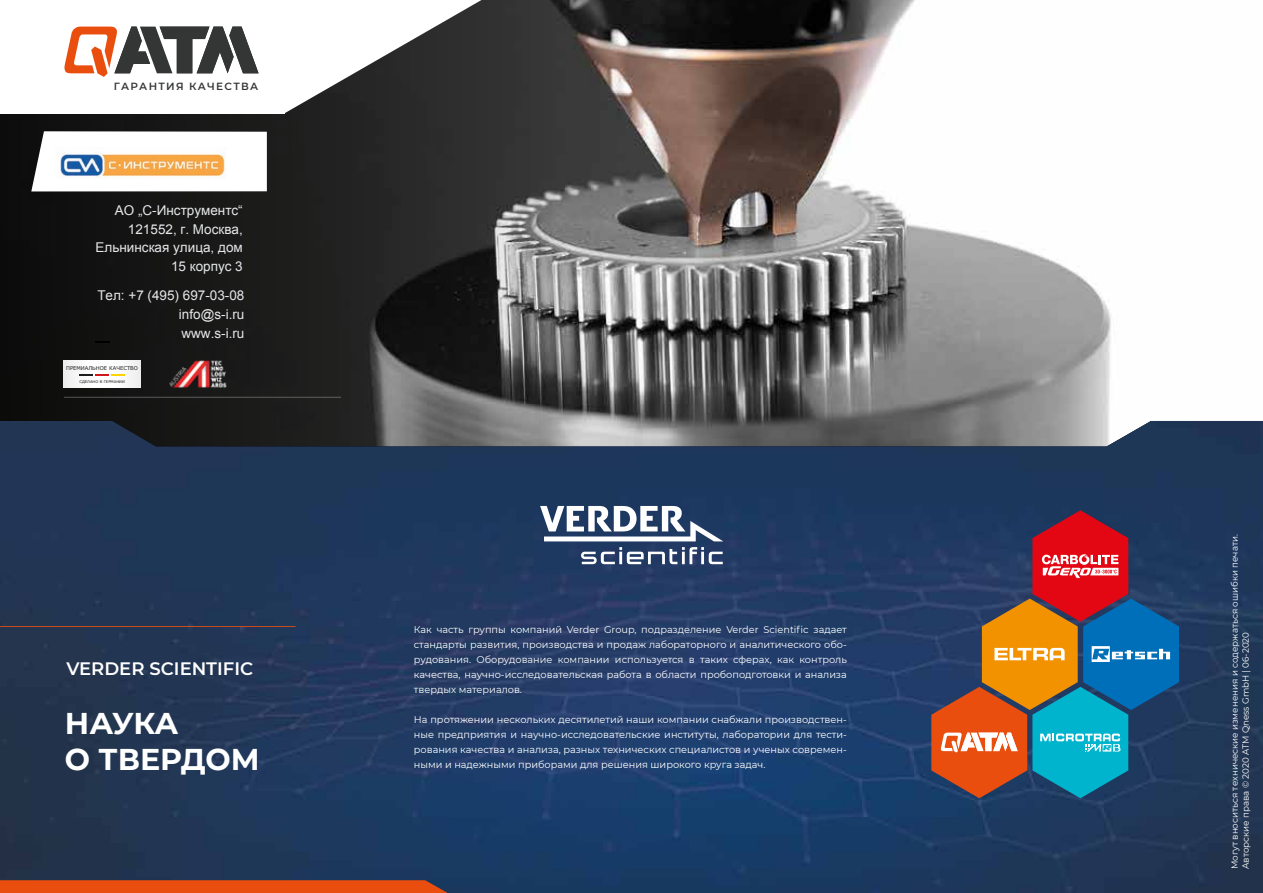
<style>
.page{position:relative;width:1263px;height:893px;background:#fff}
.page>*{position:absolute;margin:0;border:0;box-sizing:border-box;transform-origin:0 0}
.t1{font:700 30px/36px "Montserrat";color:#fff}
.t2{font:600 18px "Montserrat";color:#fff}
.t3{font:13.5px/18.6px "Arial";color:#e6e7e9;text-align:right}
.t4{font:600 10.35px "Montserrat";letter-spacing:.125em;color:#343636}
.t5{font:9.75px/15px "Montserrat";color:#fff;text-align:justify}
.t6{font:9px/11.2px "Montserrat";color:#fff}
.t7{font:5.25px "Verdana";color:#1d1f1d}
.t8{font:3.75px "Verdana";letter-spacing:.01em;color:#1d1f1d}
</style>
<div class="page">
<img style="left:552px;top:0;width:559px;height:421px">
<svg style="left:0;top:0;width:552px;height:421px;background:#272727"></svg>
<img style="left:0;top:421px;width:1263px;height:472px">
<div style="left:0;top:0;width:285px;height:113px;background:#fff"></div>
<svg style="left:65px;top:0;width:416px;height:113px"></svg>
<svg style="left:0;top:626px;width:296px;height:1px"></svg>
<svg style="left:540px;top:506px;width:183px;height:35px"></svg>
<svg style="left:581px;top:547px;width:142px;height:17px"></svg>
<svg style="left:0;top:880px;width:448px;height:13px;background:#df4c12"></svg>
<svg style="left:931px;top:510px;width:248px;height:288px;background:#615b63"></svg>
<hr style="left:64px;top:397px;width:277px;height:1px;background:#fff">
<img style="left:168px;top:357px;width:60px;height:34px">
<div style="left:102px;top:361px;width:38px;height:26px;background:#fbfafa"></div>
<div style="left:64px;top:361px;width:38px;height:26px;background:#faf9f9"></div>
<svg style="left:79px;top:374px;width:46px;height:1px"></svg>
<svg style="left:95px;top:341px;width:15px;height:2px"></svg>
<svg style="left:31px;top:131px;width:236px;height:60px"></svg>
<img style="left:55px;top:148px;width:175px;height:32px">
<p class="t4" style="left:114px;top:79px;width:146px">ГАРАНТИЯ КАЧЕСТВА</p>
<h3 class="t3" style="left:96px;top:201px;width:149px">АО „С-Инструментс“<br>121552, г. Москва,<br>Ельнинская улица, дом<br>15 корпус 3</h3>
<h3 class="t3" style="left:179px;top:287px;width:67px;text-align:justify;text-indent:-82px">Тел: +7 (495) 697-03-08 info@s-i.ru www.s-i.ru</h3>
<p class="t7" style="left:66px;top:364px;width:73px">ПРЕМИАЛЬНОЕ КАЧЕСТВО</p>
<p class="t8" style="left:79px;top:379px;width:47px">СДЕЛАНО В ГЕРМАНИИ</p>
<h2 class="t2" style="left:66px;top:656px;width:188px">VERDER SCIENTIFIC</h2>
<h1 class="t1" style="left:65px;top:703px;width:196px">НАУКА<br>О ТВЕРДОМ</h1>
<p class="t5" style="left:414px;top:622px;width:434px">Как часть группы компаний Verder Group, подразделение Verder Scientific задает стандарты развития, производства и продаж лабораторного и аналитического обо&shy;рудования. Оборудование компании используется в таких сферах, как контроль качества, научно-исследовательская работа в области пробоподготовки и анализа твердых материалов.</p>
<p class="t5" style="left:414px;top:712px;width:434px">На протяжении нескольких десятилетий наши компании снабжали производствен&shy;ные предприятия и научно-исследовательские институты, лаборатории для тести&shy;рования качества и анализа, разных технических специалистов и ученых современ&shy;ными и надежными приборами для решения широкого круга задач.</p>
<p class="t6" style="left:1228px;top:869px;width:336px;rotate:-90deg">Могут вноситься технические изменения и содержаться ошибки печати.<br>Авторские права © 2020 ATM Qness GmbH | 06-2020</p>
</div>
